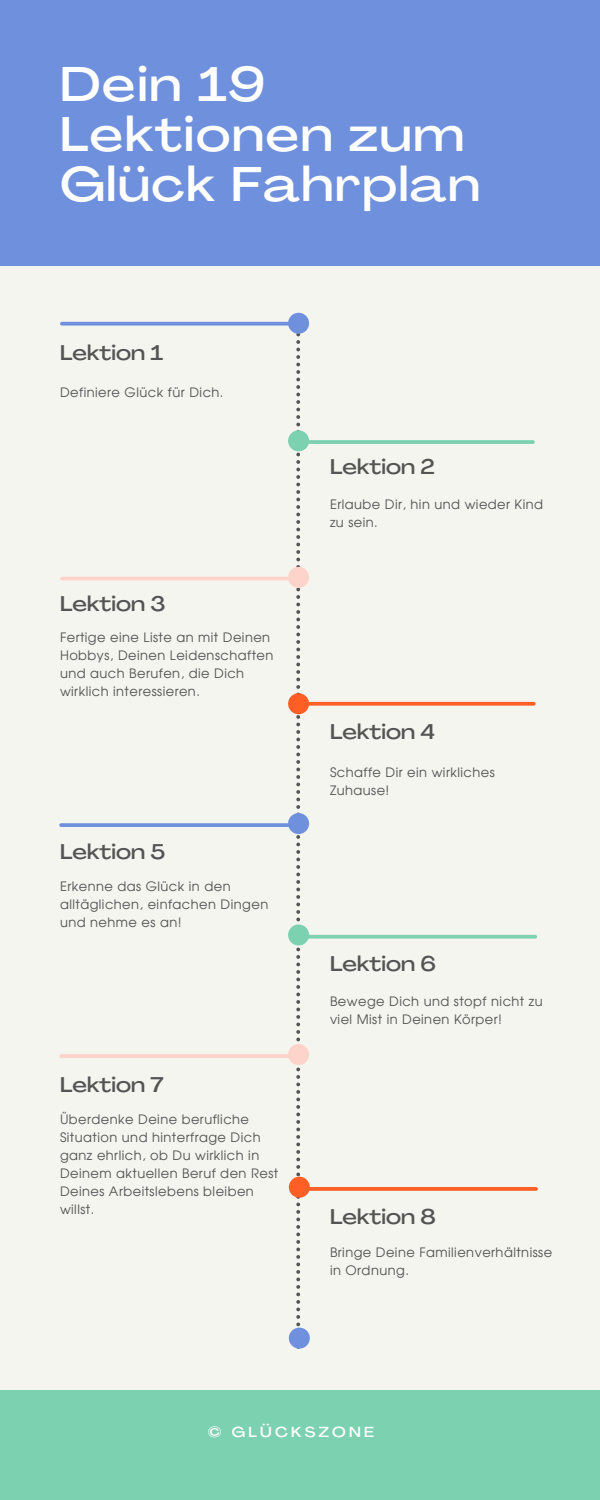
<style>
.page{position:relative;width:600px;height:1500px;background:#f5f5ef}
.page>*{position:absolute;margin:0;border:0;box-sizing:border-box;transform-origin:0 0}
.t1{font:500 expanded 48px/49.9px "Agrandir";letter-spacing:.035em;color:#fff}
.t2{font:500 expanded 21px "Agrandir";color:#545454}
.t3{font:500 expanded 14.4px "Agrandir";letter-spacing:.225em;color:#fff}
.t4{font:13px/18px "Evolventa";letter-spacing:.035em;color:#545454}
</style>
<div class="page">
<div style="left:0;top:0;width:600px;height:265px;background:#6f91dd"></div>
<svg style="left:296px;top:334px;width:4px;height:994px"></svg>
<svg style="left:309px;top:440px;width:224px;height:4px"></svg>
<svg style="left:309px;top:702px;width:225px;height:4px"></svg>
<svg style="left:309px;top:935px;width:226px;height:4px"></svg>
<svg style="left:310px;top:1187px;width:226px;height:4px"></svg>
<hr style="left:62px;top:577px;width:235px;height:3px;background:#fdd3ca">
<svg style="left:61px;top:823px;width:227px;height:4px"></svg>
<hr style="left:61px;top:1054px;width:235px;height:4px;background:#fdd3ca">
<svg style="left:62px;top:322px;width:226px;height:4px"></svg>
<div style="left:288px;top:313px;width:21px;height:21px;background:#6f91dd;border-radius:50%"></div>
<div style="left:288px;top:430px;width:21px;height:21px;background:#7cd1b0;border-radius:50%"></div>
<div style="left:288px;top:693px;width:21px;height:21px;background:#ff5f24;border-radius:50%"></div>
<div style="left:288px;top:925px;width:21px;height:21px;background:#7cd1b0;border-radius:50%"></div>
<div style="left:289px;top:1177px;width:21px;height:21px;background:#ff5f24;border-radius:50%"></div>
<div style="left:288px;top:567px;width:21px;height:21px;background:#fdd3ca;border-radius:50%"></div>
<div style="left:288px;top:813px;width:21px;height:21px;background:#6f91dd;border-radius:50%"></div>
<div style="left:288px;top:1044px;width:21px;height:21px;background:#fdd3ca;border-radius:50%"></div>
<div style="left:289px;top:1328px;width:21px;height:21px;background:#6f91dd;border-radius:50%"></div>
<div style="left:0;top:1390px;width:600px;height:110px;background:#7cd1b0"></div>
<h1 class="t1" style="left:60px;top:59px;width:422px">Dein 19<br>Lektionen zum<br>Glück Fahrplan</h1>
<h2 class="t2" style="left:60px;top:340px;width:105px">Lektion 1</h2>
<p class="t4" style="left:60px;top:383px;width:165px">Definiere Glück für Dich.</p>
<h2 class="t2" style="left:60px;top:591px;width:107px">Lektion 3</h2>
<p class="t4" style="left:60px;top:628px;width:215px">Fertige eine Liste an mit Deinen<br>Hobbys, Deinen Leidenschaften und auch Berufen, die Dich wirklich interessieren.</p>
<h2 class="t2" style="left:60px;top:839px;width:107px">Lektion 5</h2>
<p class="t4" style="left:60px;top:877px;width:210px">Erkenne das Glück in den alltäglichen, einfachen Dingen und nehme es an!</p>
<h2 class="t2" style="left:60px;top:1072px;width:105px">Lektion 7</h2>
<p class="t4" style="left:60px;top:1110px;width:220px">Überdenke Deine berufliche<br>Situation und hinterfrage Dich ganz ehrlich, ob Du wirklich in<br>Deinem aktuellen Beruf den Rest<br>Deines Arbeitslebens bleiben willst.</p>
<h2 class="t2" style="left:330px;top:454px;width:107px">Lektion 2</h2>
<p class="t4" style="left:330px;top:495px;width:215px">Erlaube Dir, hin und wieder Kind zu sein.</p>
<h2 class="t2" style="left:330px;top:718px;width:107px">Lektion 4</h2>
<p class="t4" style="left:330px;top:763px;width:166px">Schaffe Dir ein wirkliches<br>Zuhause!</p>
<h2 class="t2" style="left:330px;top:951px;width:108px">Lektion 6</h2>
<p class="t4" style="left:330px;top:992px;width:214px">Bewege Dich und stopf nicht zu viel Mist in Deinen Körper!</p>
<h2 class="t2" style="left:330px;top:1203px;width:107px">Lektion 8</h2>
<p class="t4" style="left:330px;top:1243px;width:224px">Bringe Deine Familienverhältnisse in Ordnung.</p>
<p class="t3" style="left:208px;top:1423px;width:168px">© GLÜCKSZONE</p>
</div>
